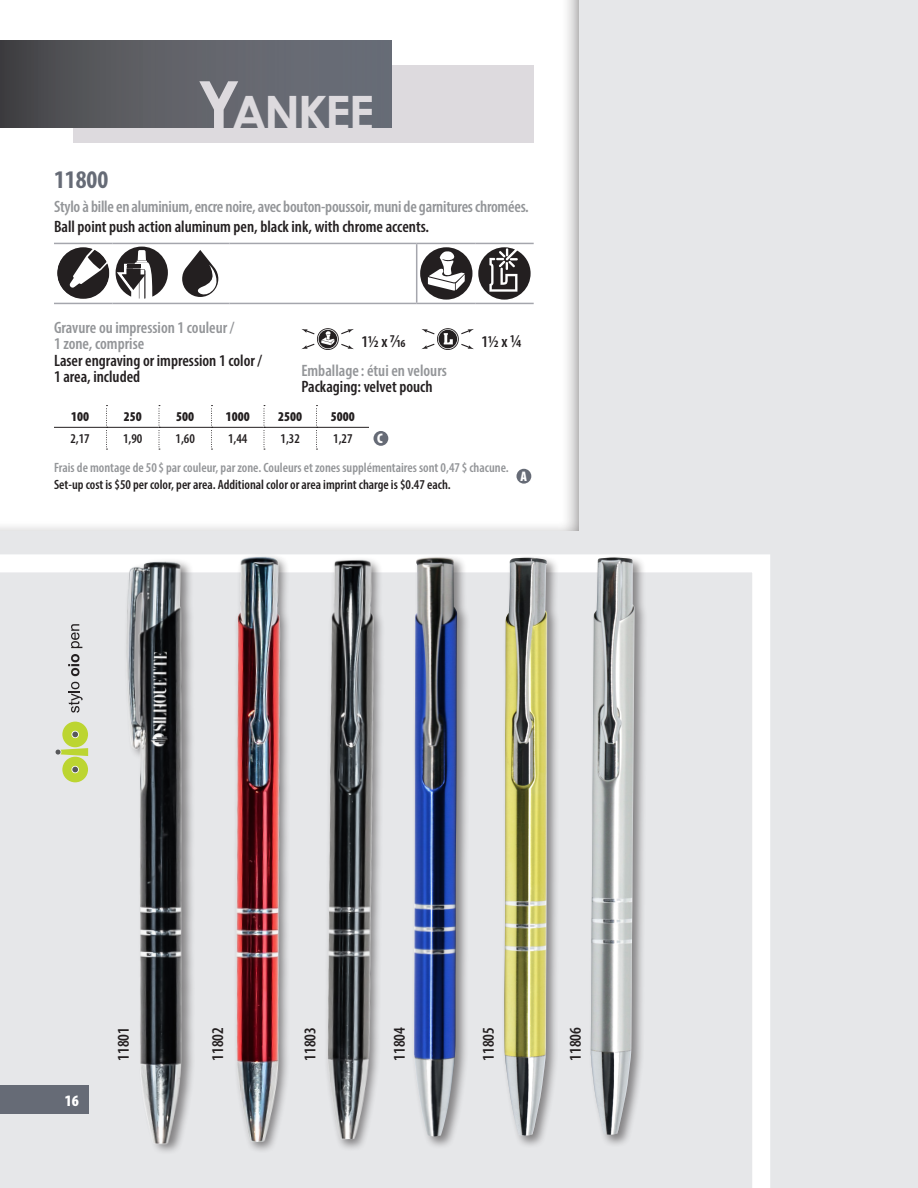
<style>
.page{position:relative;width:918px;height:1188px;background:#e6e7e9}
.page>*{position:absolute;margin:0;border:0;box-sizing:border-box;transform-origin:0 0}
.t1{font:700 48.9px "Century Gothic";color:#dddade}
.t2{font:700 condensed 25.5px "Myriad Pro";color:#666b76}
.t3{font:600 condensed 18px "Myriad Pro";color:#231f20}
.t4{font:600 condensed 16.5px/16.5px "Myriad Pro";color:#231f20}
.t5{font:600 condensed 16.5px/16.5px "Myriad Pro";letter-spacing:-.015em;color:#939598}
.t6{font:900 condensed 15.9px "Myriad Pro";color:#fff}
.t7{font:900 condensed 13.95px "Myriad Pro";color:#fff}
.t8{font:600 condensed 13.5px/16.2px "Myriad Pro";color:#939598}
.t9{font:600 condensed 13.5px "Myriad Pro";color:#231f20}
.t10{font:900 condensed 13.5px "Myriad Pro";color:#231f20}
.s1{font-size:69.75px}
.s2{color:#939598}
.s3{font-size:16.5px}
.s4{font-size:18px}
.s5{color:#231f20}
</style>
<div class="page">
<svg style="left:0;top:554px;width:770px;height:634px"></svg>
<div style="left:0;top:0;width:579px;height:532px;background:#fff"></div>
<div style="left:73px;top:65px;width:461px;height:77px;background:#dddade"></div>
<div style="left:0;top:41px;width:392px;height:86px;background:linear-gradient(to right,#4b4a4d,#70757f)"></div>
<img style="left:111px;top:526px;width:92px;height:635px">
<div style="left:410px;top:554px;width:60px;height:596px;background:#231f20;opacity:.5"></div>
<img style="left:414px;top:557px;width:43px;height:579px">
<div style="left:501px;top:555px;width:60px;height:594px;background:#231f20;opacity:.5"></div>
<img style="left:504px;top:558px;width:43px;height:578px">
<div style="left:588px;top:555px;width:60px;height:593px;background:#231f20;opacity:.5"></div>
<img style="left:590px;top:557px;width:45px;height:578px">
<img style="left:210px;top:526px;width:91px;height:635px">
<img style="left:305px;top:526px;width:91px;height:632px">
<hr style="left:416px;top:244px;width:1px;height:59px;background:#a5a6ad">
<hr style="left:54px;top:243px;width:58px;height:1px;background:#a5a6ad">
<hr style="left:112px;top:243px;width:59px;height:1px;background:#a5a6ad">
<hr style="left:171px;top:243px;width:59px;height:1px;background:#a5a6ad">
<hr style="left:230px;top:243px;width:58px;height:1px;background:#a5a6ad">
<hr style="left:288px;top:243px;width:129px;height:1px;background:#a5a6ad">
<hr style="left:417px;top:243px;width:58px;height:1px;background:#a5a6ad">
<hr style="left:475px;top:243px;width:59px;height:1px;background:#a5a6ad">
<hr style="left:54px;top:303px;width:58px;height:1px;background:#a5a6ad">
<hr style="left:112px;top:303px;width:59px;height:1px;background:#a5a6ad">
<hr style="left:171px;top:303px;width:59px;height:1px;background:#a5a6ad">
<hr style="left:230px;top:303px;width:58px;height:1px;background:#a5a6ad">
<hr style="left:288px;top:303px;width:129px;height:1px;background:#a5a6ad">
<hr style="left:417px;top:303px;width:58px;height:1px;background:#a5a6ad">
<hr style="left:475px;top:303px;width:59px;height:1px;background:#a5a6ad">
<svg style="left:57px;top:247px;width:52px;height:52px"></svg>
<svg style="left:116px;top:247px;width:52px;height:52px"></svg>
<svg style="left:182px;top:250px;width:36px;height:47px"></svg>
<div style="left:203px;top:268px;width:8px;height:8px;background:#231f20;border-radius:50%"></div>
<svg style="left:420px;top:247px;width:52px;height:53px"></svg>
<svg style="left:478px;top:247px;width:53px;height:53px"></svg>
<svg style="left:301px;top:328px;width:53px;height:22px"></svg>
<svg style="left:421px;top:328px;width:53px;height:22px"></svg>
<hr style="left:54px;top:427px;width:52px;height:1px;background:#231f20">
<hr style="left:107px;top:427px;width:52px;height:1px;background:#231f20">
<hr style="left:159px;top:427px;width:52px;height:1px;background:#231f20">
<hr style="left:212px;top:427px;width:52px;height:1px;background:#231f20">
<hr style="left:264px;top:427px;width:52px;height:1px;background:#231f20">
<hr style="left:317px;top:427px;width:52px;height:1px;background:#231f20">
<svg style="left:106px;top:405px;width:1px;height:45px"></svg>
<svg style="left:159px;top:405px;width:1px;height:45px"></svg>
<svg style="left:211px;top:405px;width:2px;height:45px"></svg>
<svg style="left:264px;top:405px;width:1px;height:45px"></svg>
<svg style="left:316px;top:405px;width:1px;height:45px"></svg>
<div style="left:374px;top:431px;width:14px;height:15px;background:#666b76;border-radius:50%"></div>
<div style="left:517px;top:469px;width:14px;height:15px;background:#666b76;border-radius:50%"></div>
<svg style="left:56px;top:722px;width:32px;height:60px"></svg>
<svg style="left:68px;top:682px;width:15px;height:31px"></svg>
<svg style="left:68px;top:654px;width:11px;height:22px"></svg>
<svg style="left:71px;top:624px;width:11px;height:24px"></svg>
<div style="left:0;top:1085px;width:88px;height:29px;background:#666b76"></div>
<p class="t1" style="left:197px;top:77px;width:151px"><span class="s1">Y</span>ANKEE</p>
<p class="t2" style="left:54px;top:163px;width:56px">11800</p>
<p class="t5" style="left:54px;top:198px;width:476px">Stylo à bille en aluminium, encre noire, avec bouton-poussoir, muni de garnitures chromées.</p>
<p class="t4" style="left:54px;top:218px;width:377px">Ball point push action aluminum pen, black ink, with chrome accents.</p>
<p class="t4" style="left:54px;top:319px;width:207px"><span class="s2">Gravure ou impression 1 couleur /<br>1 zone, comprise<br></span>Laser engraving or impression 1 color /<br>1 area, included</p>
<p class="t3" style="left:361px;top:330px;width:46px"><span class="s3">1½ x</span> 7/16</p>
<p class="t4" style="left:481px;top:333px;width:42px">1½ x <span class="s4">1/4</span></p>
<p class="t5" style="left:301px;top:361px;width:147px">Emballage: étui en velours<br><span class="s5">Packaging: velvet pouch</span></p>
<p class="t10" style="left:71px;top:408px;width:19px">100</p>
<p class="t10" style="left:124px;top:408px;width:19px">250</p>
<p class="t10" style="left:176px;top:408px;width:19px">500</p>
<p class="t10" style="left:226px;top:408px;width:25px">1000</p>
<p class="t10" style="left:278px;top:408px;width:25px">2500</p>
<p class="t10" style="left:331px;top:408px;width:25px">5000</p>
<p class="t9" style="left:70px;top:431px;width:21px">2,17</p>
<p class="t9" style="left:123px;top:431px;width:21px">1,90</p>
<p class="t9" style="left:176px;top:431px;width:21px">1,60</p>
<p class="t9" style="left:228px;top:431px;width:21px">1,44</p>
<p class="t9" style="left:281px;top:431px;width:21px">1,32</p>
<p class="t9" style="left:333px;top:431px;width:21px">1,27</p>
<p class="t7" style="left:377px;top:430px;width:7px">C</p>
<p class="t8" style="left:54px;top:460px;width:456px">Frais de montage de 50 $ par couleur, par zone. Couleurs et zones supplémentaires sont 0,47 $ chacune.<br><span class="s5">Set-up cost is $50 per color, per area. Additional color or area imprint charge is $0.47 each.</span></p>
<p class="t7" style="left:521px;top:467px;width:8px">A</p>
<p class="t6" style="left:65px;top:1090px;width:16px">16</p>
<p class="t4" style="left:115px;top:1061px;width:35px;rotate:-90deg">11801</p>
<p class="t4" style="left:209px;top:1061px;width:35px;rotate:-90deg">11802</p>
<p class="t4" style="left:302px;top:1061px;width:35px;rotate:-90deg">11803</p>
<p class="t4" style="left:391px;top:1061px;width:35px;rotate:-90deg">11804</p>
<p class="t4" style="left:480px;top:1061px;width:35px;rotate:-90deg">11805</p>
<p class="t4" style="left:567px;top:1061px;width:35px;rotate:-90deg">11806</p>
</div>
